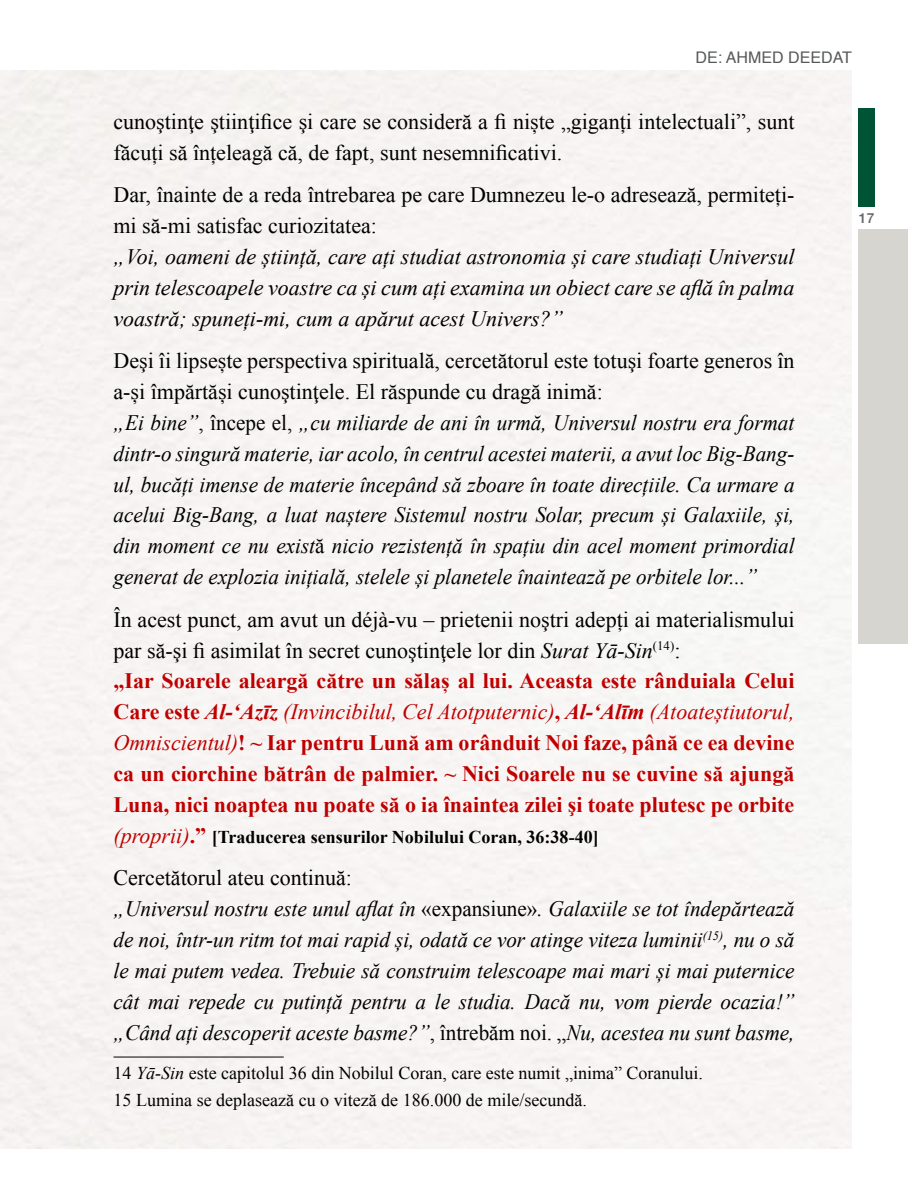
<style>
.page{position:relative;width:908px;height:1191px;background:#fff}
.page>*{position:absolute;margin:0;border:0;box-sizing:border-box;transform-origin:0 0}
.t1{font:italic 22px/31px "Times New Roman";color:#000;scale:.96 1}
.t2{font:700 22px/31px "Times New Roman";color:#c00000}
.t3{font:22px/31px "Times New Roman";color:#000}
.t4{font:italic 22px/31px "Times New Roman";color:#000;text-align:justify}
.t5{font:18px/27.2px "Times New Roman";color:#000}
.t6{font:700 18px "Times New Roman";color:#000}
.t7{font:16px "Helvetica";color:#58595b}
.t8{font:500 13.8px "Helvetica Neue";color:#636466}
.s1{font-style:normal}
.s2{font-weight:400;color:#000}
.s3{font-weight:400;font-style:italic;color:#000}
.s4{font-style:italic}
.s5{font-weight:400;font-style:italic}
.s6{font-weight:400;font-style:italic;font-size:22px;color:#c00000}
.s7{font-size:22px;color:#c00000}
</style>
<div class="page">
<div style="left:858px;top:229px;width:49px;height:414px;background:#d7d5cf"></div>
<div style="left:858px;top:108px;width:17px;height:99px;background:#005436"></div>
<hr style="left:113px;top:1056px;width:170px;height:1px;background:#000">
<p class="t7" style="left:695px;top:45px;width:158px">DE: AHMED DEEDAT</p>
<p class="t3" style="left:113px;top:105px;width:682px">cunoştinţe ştiinţifice şi care se consideră a fi niște „giganți intelectuali”, sunt făcuți să înțeleagă că, de fapt, sunt nesemnificativi.</p>
<p class="t3" style="left:113px;top:179px;width:682px">Dar, înainte de a reda întrebarea pe care Dumnezeu le-o adresează, permiteți&shy;mi să-mi satisfac curiozitatea:</p>
<p class="t4" style="left:113px;top:240px;width:682px">„Voi, oameni de ştiinţă, care ați studiat astronomia şi care studiați Universul prin telescoapele voastre ca și cum aţi examina un obiect care se află în palma voastră; spuneţi-mi, cum a apărut acest Univers?”</p>
<p class="t1" style="left:113px;top:344px;width:710px"><span class="s1">Deşi îi lipsește perspectiva spirituală, cercetătorul este totuşi foarte generos în a-și împărtăși cunoştinţele. El răspunde cu dragă inimă:<br></span>„Ei bine”<span class="s1">, începe el,</span> „cu miliarde de ani în urmă, Universul nostru era format dintr-o singură materie, iar acolo, în centrul acestei materii, a avut loc Big-Bang&shy;ul, bucăţi imense de materie începând să zboare în toate direcțiile. Ca urmare a acelui Big-Bang, a luat naștere Sistemul nostru Solar, precum şi Galaxiile, şi, din moment ce nu exist<span class="s1">ă</span> nicio rezistență în spațiu din acel moment primordial generat de explozia inițială, stelele şi planetele înaintează pe orbitele lor...”</p>
<p class="t2" style="left:113px;top:603px;width:682px"><span class="s2">În acest punct, am avut un déjà-vu – prietenii noştri adepți ai materialismului par să-şi fi asimilat în secret cunoştinţele lor din</span> <span class="s3">Surat Yā-Sin</span><sup>(14)</sup><span class="s2">:<br></span>„Iar Soarele aleargă către un sălaș al lui. Aceasta este rânduiala Celui Care este <span class="s4">Al-‘Azīz</span> <span class="s5">(Invincibilul, Cel Atotputernic)</span>, <span class="s4">Al-ʻAlīm</span> <span class="s5">(Atoateștiutorul, Omniscientul)</span>! ~ Iar pentru Lună am orânduit Noi faze, până ce ea devine ca un ciorchine bătrân de palmier. ~ Nici Soarele nu se cuvine să ajungă Luna, nici noaptea nu poate să o ia înaintea zilei şi toate plutesc pe orbite</p>
<p class="t6" style="left:113px;top:824px;width:486px"><span class="s6">(proprii)</span><span class="s7">.”</span> [Traducerea sensurilor Nobilului Coran, 36:38-40]</p>
<p class="t1" style="left:113px;top:862px;width:710px"><span class="s1">Cercetătorul ateu continuă:<br></span>„Universul nostru este unul aflat în <span class="s1">«expansiune»</span>. Galaxiile se tot îndepărtează de noi, într-un ritm tot mai rapid şi, odată ce vor atinge viteza luminii<sup>(15)</sup>, nu o să le mai putem vedea. Trebuie să construim telescoape mai mari şi mai puternice cât mai repede cu putință pentru a le studia. Dacă nu, vom pierde ocazia!” „Când aţi descoperit aceste basme?”<span class="s1">, întrebăm noi. „</span>Nu, acestea nu sunt basme,</p>
<p class="t5" style="left:113px;top:1058px;width:591px">14 <span class="s4">Yā-Sin</span> este capitolul 36 din Nobilul Coran, care este numit „inima” Coranului.<br>15 Lumina se deplasează cu o viteză de 186.000 de mile/secundă.</p>
<p class="t8" style="left:858px;top:207px;width:17px">17</p>
</div>
